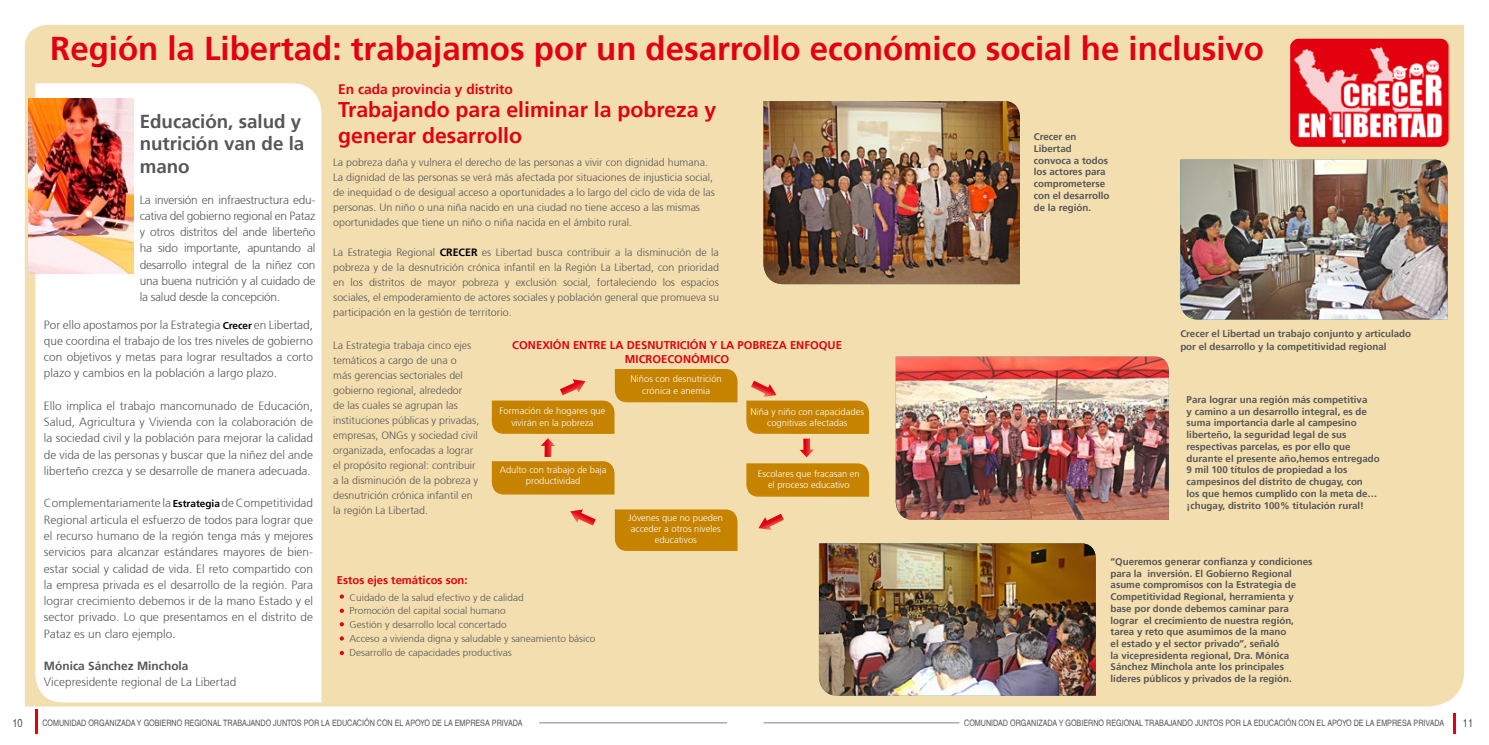
<style>
.page{position:relative;width:1489px;height:745px;background:#fff}
.page>*{position:absolute;margin:0;border:0;box-sizing:border-box;transform-origin:0 0}
.t1{font:700 33px "Frutiger 65";color:#e3000f}
.t2{font:700 21.25px/25.5px "Frutiger 65";color:#e3000f}
.t3{font:700 18.75px/22.5px "Frutiger 65";color:#565656}
.t4{font:700 13.75px "Frutiger 65";color:#e3000f}
.t5{font:300 11.88px/16.2px "Frutiger 45";color:#565656;text-align:justify}
.t6{font:700 11.88px "Frutiger 65";color:#565656}
.t7{font:700 11.25px/13.5px "Frutiger 65";color:#e3000f;text-align:center}
.t8{font:condensed 11.25px "Helvetica";color:#565656}
.t9{font:300 10.62px/15px "Frutiger 45";color:#565656}
.t10{font:300 10px/13.8px "Frutiger 45";color:#565656}
.t11{font:700 9.75px/11.8px "Frutiger 65";color:#565656}
.t12{font:300 9.38px/11.2px "Frutiger 45";color:#fff;text-align:center}
.t13{font:condensed 8.75px "Helvetica";color:#565656}
.s1{font-family:"Frutiger 65";font-weight:700;font-size:10px;color:#000}
.s2{font-family:"Frutiger 65";font-weight:700;color:#000}
</style>
<div class="page">
<hr style="left:1452px;top:712px;width:3px;height:21px;background:#e3000f">
<hr style="left:35px;top:709px;width:3px;height:24px;background:#e3000f">
<hr style="left:763px;top:721px;width:196px;height:2px;background:#9c9d9d">
<hr style="left:539px;top:721px;width:188px;height:2px;background:#9c9d9d">
<div style="left:25px;top:25px;width:1438px;height:681px;background:#f3deb0"></div>
<svg style="left:35px;top:83px;width:286px;height:619px"></svg>
<img style="left:28px;top:98px;width:106px;height:175px">
<img style="left:763px;top:101px;width:256px;height:183px">
<img style="left:1180px;top:159px;width:267px;height:160px">
<img style="left:895px;top:356px;width:273px;height:163px">
<img style="left:819px;top:543px;width:276px;height:152px">
<img style="left:1272px;top:30px;width:181px;height:127px">
<div style="left:615px;top:509px;width:122px;height:41px;background:#c68300"></div>
<div style="left:746px;top:463px;width:123px;height:33px;background:#c68300"></div>
<svg style="left:570px;top:509px;width:25px;height:16px"></svg>
<svg style="left:492px;top:369px;width:245px;height:125px;background:#e1b769"></svg>
<svg style="left:746px;top:380px;width:123px;height:77px;background:#dfb060"></svg>
<svg style="left:758px;top:513px;width:26px;height:17px"></svg>
<svg style="left:340px;top:594px;width:4px;height:4px"></svg>
<svg style="left:340px;top:608px;width:4px;height:4px"></svg>
<svg style="left:340px;top:621px;width:4px;height:5px"></svg>
<svg style="left:340px;top:636px;width:4px;height:4px"></svg>
<svg style="left:340px;top:650px;width:4px;height:4px"></svg>
<h1 class="t1" style="left:50px;top:29px;width:1215px">Región la Libertad: trabajamos por un desarrollo económico social he inclusivo</h1>
<h3 class="t3" style="left:140px;top:110px;width:166px">Educación, salud y nutrición van de la mano</h3>
<p class="t5" style="left:140px;top:191px;width:177px">La inversión en infraestructura edu&shy;cativa del gobierno regional en Pataz y otros distritos del ande liberteño ha sido importante, apuntando al desarrollo integral de la niñez con una buena nutrición y al cuidado de la salud desde la concepción.</p>
<p class="t5" style="left:44px;top:316px;width:271px">Por ello apostamos por la Estrategia <span class="s1">Crecer</span> en Libertad, que coordina el trabajo de los tres niveles de gobierno con objetivos y metas para lograr resultados a corto plazo y cambios en la población a largo plazo.</p>
<p class="t5" style="left:44px;top:397px;width:271px">Ello implica el trabajo mancomunado de Educación, Salud, Agricultura y Vivienda con la colaboración de la sociedad civil y la población para mejorar la calidad de vida de las personas y buscar que la niñez del ande liberteño crezca y se desarrolle de manera adecuada.</p>
<p class="t5" style="left:44px;top:495px;width:271px">Complementariamente la <span class="s1">Estrategia</span> de Competitividad Regional articula el esfuerzo de todos para lograr que el recurso humano de la región tenga más y mejores servicios para alcanzar estándares mayores de bien&shy;estar social y calidad de vida. El reto compartido con la empresa privada es el desarrollo de la región. Para lograr crecimiento debemos ir de la mano Estado y el sector privado. Lo que presentamos en el distrito de Pataz es un claro ejemplo.</p>
<p class="t6" style="left:44px;top:658px;width:146px">Mónica Sánchez Minchola</p>
<p class="t5" style="left:44px;top:674px;width:194px">Vicepresidente regional de La Libertad</p>
<p class="t4" style="left:338px;top:81px;width:176px">En cada provincia y distrito</p>
<h2 class="t2" style="left:338px;top:97px;width:379px">Trabajando para eliminar la pobreza y generar desarrollo</h2>
<p class="t9" style="left:333px;top:155px;width:383px">La pobreza daña y vulnera el derecho de las personas a vivir con dignidad humana.<br>La dignidad de las personas se verá más afectada por situaciones de injusticia social, de inequidad o de desigual acceso a oportunidades a lo largo del ciclo de vida de las personas. Un niño o una niña nacido en una ciudad no tiene acceso a las mismas oportunidades que tiene un niño o niña nacida en el ámbito rural.</p>
<p class="t9" style="left:333px;top:245px;width:387px;text-align:justify">La Estrategia Regional <span class="s2">CRECER</span> es Libertad busca contribuir a la disminución de la pobreza y de la desnutrición crónica infantil en la Región La Libertad, con prioridad en los distritos de mayor pobreza y exclusión social, fortaleciendo los espacios sociales, el empoderamiento de actores sociales y población general que promueva su participación en la gestión de territorio.</p>
<p class="t9" style="left:333px;top:337px;width:147px">La Estrategia trabaja cinco ejes temáticos a cargo de una o<br>más gerencias sectoriales del gobierno regional, alrededor<br>de las cuales se agrupan las instituciones públicas y privadas, empresas, ONGs y sociedad civil organizada, enfocadas a lograr el propósito regional: contribuir a la disminución de la pobreza y desnutrición crónica infantil en la región La Libertad.</p>
<p class="t7" style="left:337px;top:572px;width:132px">Estos ejes temáticos son:</p>
<p class="t7" style="left:512px;top:338px;width:331px">CONEXIÓN ENTRE LA DESNUTRICIÓN Y LA POBREZA ENFOQUE<br>MICROECONÓMICO</p>
<p class="t12" style="left:630px;top:373px;width:93px">Niños con desnutrición crónica e anemia</p>
<p class="t12" style="left:499px;top:405px;width:108px">Formación de hogares que vivirán en la pobreza</p>
<p class="t12" style="left:499px;top:464px;width:108px">Adulto con trabajo de baja productividad</p>
<p class="t12" style="left:757px;top:467px;width:103px">Escolares que fracasan en el proceso educativo</p>
<p class="t12" style="left:628px;top:511px;width:96px">Jóvenes que no pueden acceder a otros niveles educativos</p>
<p class="t12" style="left:750px;top:406px;width:115px">Niña y niño con capacidades cognitivas afectadas</p>
<p class="t10" style="left:349px;top:590px;width:247px">Cuidado de la salud efectivo y de calidad<br>Promoción del capital social humano<br>Gestión y desarrollo local concertado<br>Acceso a vivienda digna y saludable y saneamiento básico Desarrollo de capacidades productivas</p>
<p class="t11" style="left:1033px;top:131px;width:77px">Crecer en<br>Libertad convoca a todos los actores para comprometerse con el desarrollo de la región.</p>
<p class="t11" style="left:1180px;top:327px;width:232px;line-height:12.5px">Crecer el Libertad un trabajo conjunto y articulado por el desarrollo y la competitividad regional</p>
<p class="t11" style="left:1186px;top:393px;width:195px">Para lograr una región más competitiva<br>y camino a un desarrollo integral, es de suma importancia darle al campesino liberteño, la seguridad legal de sus respectivas parcelas, es por ello que durante el presente año,hemos entregado 9 mil 100 títulos de propiedad a los campesinos del distrito de chugay, con<br>los que hemos cumplido con la meta de… ¡chugay, distrito 100% titulación rural!</p>
<p class="t11" style="left:1110px;top:555px;width:203px">“Queremos generar confianza y condiciones para la inversión. El Gobierno Regional asume compromisos con la Estrategia de Competitividad Regional, herramienta y base por donde debemos caminar para lograr el crecimiento de nuestra región, tarea y reto que asumimos de la mano<br>el estado y el sector privado”, señaló<br>la vicepresidenta regional, Dra. Mónica Sánchez Minchola ante los principales líderes públicos y privados de la región.</p>
<p class="t8" style="left:12px;top:715px;width:12px">10</p>
<p class="t13" style="left:42px;top:717px;width:481px">COMUNIDAD ORGANIZADA Y GOBIERNO REGIONAL TRABAJANDO JUNTOS POR LA EDUCACIÓN CON EL APOYO DE LA EMPRESA PRIVADA</p>
<p class="t13" style="left:964px;top:717px;width:481px">COMUNIDAD ORGANIZADA Y GOBIERNO REGIONAL TRABAJANDO JUNTOS POR LA EDUCACIÓN CON EL APOYO DE LA EMPRESA PRIVADA</p>
<p class="t8" style="left:1462px;top:715px;width:12px">11</p>
</div>
